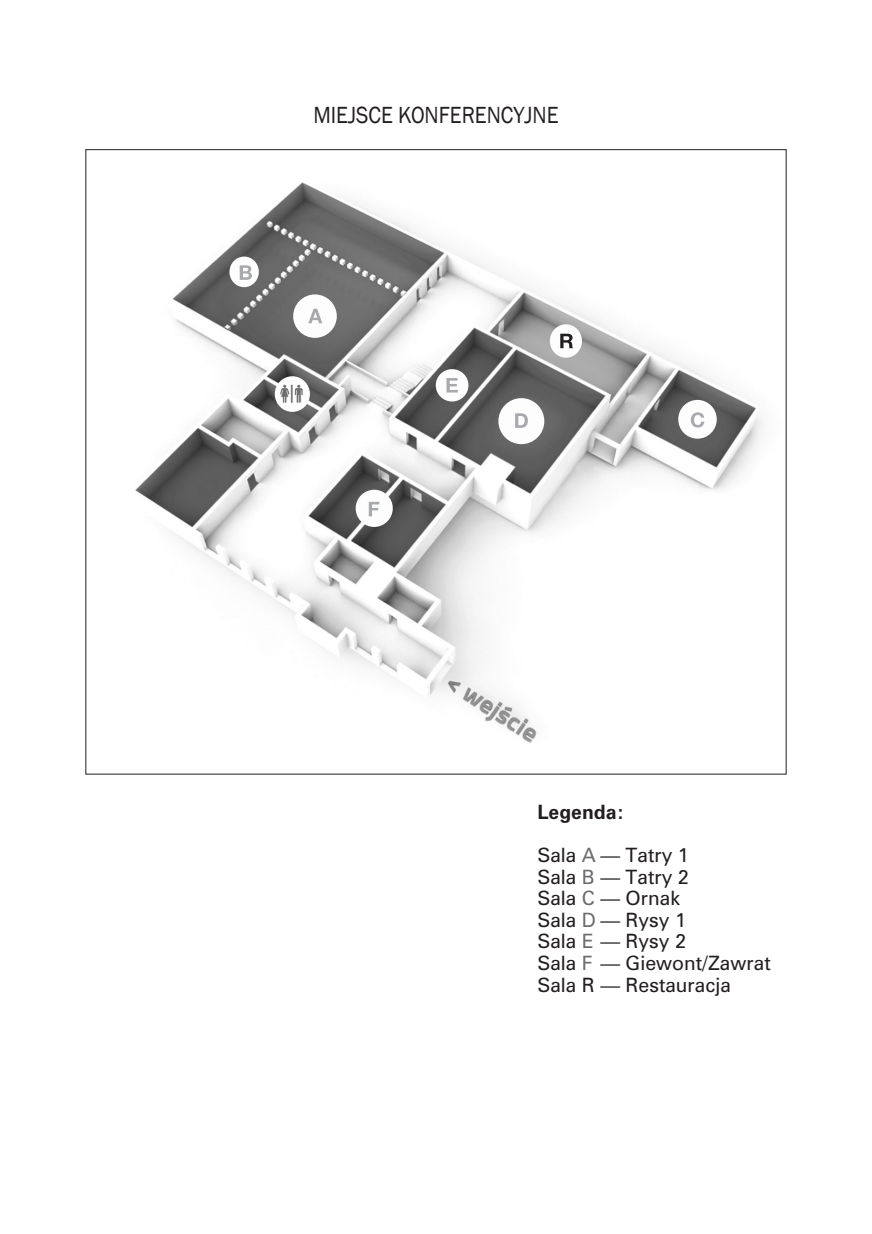
<style>
.page{position:relative;width:872px;height:1234px;background:#fff}
.page>*{position:absolute;margin:0;border:0;box-sizing:border-box;transform-origin:0 0}
._01_-_Tytuł_artykułu{font:24px "Franklin Gothic";color:#231f20;scale:.9 1}
.t1{font:18px "Zurich PL";color:#231f20}
.t2{font:700 18px "Zurich PL";color:#231f20}
.s1{color:#6c6d70}
</style>
<div class="page">
<img style="left:135px;top:182px;width:629px;height:561px">
<img style="left:293px;top:294px;width:44px;height:44px;border-radius:22px">
<img style="left:229px;top:256px;width:30px;height:31px">
<img style="left:678px;top:400px;width:38px;height:38px;border-radius:19px">
<img style="left:498px;top:398px;width:46px;height:46px;border-radius:23px">
<img style="left:436px;top:369px;width:32px;height:32px;border-radius:16px">
<img style="left:356px;top:489px;width:37px;height:38px;border-radius:19px">
<img style="left:275px;top:376px;width:35px;height:36px;border-radius:18px">
<img style="left:550px;top:324px;width:32px;height:33px">
<svg style="left:515px;top:413px;width:13px;height:15px"></svg>
<svg style="left:691px;top:412px;width:13px;height:15px"></svg>
<svg style="left:446px;top:378px;width:12px;height:14px"></svg>
<svg style="left:308px;top:309px;width:14px;height:14px"></svg>
<svg style="left:240px;top:265px;width:12px;height:15px"></svg>
<svg style="left:369px;top:501px;width:10px;height:15px"></svg>
<svg style="left:560px;top:333px;width:13px;height:15px"></svg>
<p class="_01_-_Tytuł_artykułu" style="left:313px;top:100px;width:274px">MIEJSCE KONFERENCYJNE</p>
<p class="t2" style="left:537px;top:799px;width:88px">Legenda:</p>
<p class="t1" style="left:537px;top:842px;width:153px">Sala <span class="s1">A</span> — Tatry 1</p>
<p class="t1" style="left:537px;top:864px;width:153px">Sala <span class="s1">B</span> — Tatry 2</p>
<p class="t1" style="left:537px;top:885px;width:144px">Sala <span class="s1">C</span> — Ornak</p>
<p class="t1" style="left:537px;top:907px;width:150px">Sala <span class="s1">D</span> — Rysy 1</p>
<p class="t1" style="left:537px;top:929px;width:150px">Sala <span class="s1">E</span> — Rysy 2</p>
<p class="t1" style="left:537px;top:950px;width:235px">Sala <span class="s1">F</span> — Giewont/Zawrat</p>
<p class="t1" style="left:537px;top:972px;width:195px">Sala R — Restauracja</p>
</div>
